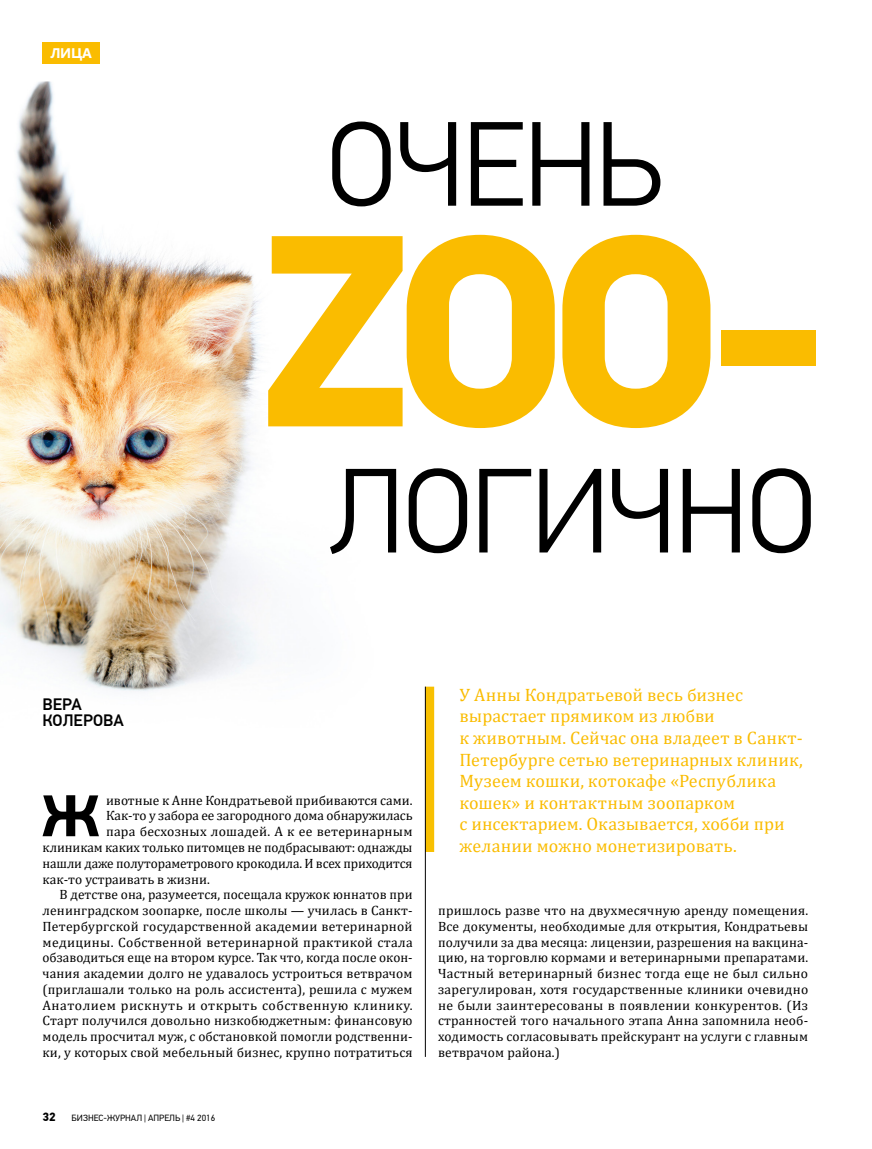
<style>
.page{position:relative;width:872px;height:1149px;background:#fff}
.page>*{position:absolute;margin:0;border:0;box-sizing:border-box;transform-origin:0 0}
.t1{font:700 273px "PF Din Text Pro";color:#fabc00}
.t2{font:300 120px "PF Din Text Pro";letter-spacing:-.025em;color:#000}
.t3{font:700 58.8px "PF Din Text Pro";color:#000}
.t4{font:18px/21.6px "Cambria";letter-spacing:.005em;color:#fabc00}
.t5{font:500 16.5px/15.8px "PF Din Text Pro";letter-spacing:.005em;color:#000}
.t6{font:700 13.95px "Segoe WP";color:#fff}
.t7{font:13.5px/15.8px "Cambria";letter-spacing:.01em;color:#000;text-align:justify}
.t8{font:13.5px "Cambria";letter-spacing:-.01em;color:#000}
.t9{font:13.5px "Cambria";letter-spacing:.035em;color:#000}
.t10{font:700 12px "PF Din Text Pro";color:#000}
.t11{font:9px "PF Din Text Pro";color:#000}
</style>
<div class="page">
<img style="left:0;top:42px;width:262px;height:650px">
<div style="left:425px;top:686px;width:9px;height:165px;background:#f8c001"></div>
<hr style="left:425px;top:686px;width:1px;height:370px;background:#000">
<div style="left:43px;top:43px;width:57px;height:21px;background:#fabc00"></div>
<p class="t6" style="left:50px;top:43px;width:43px">ЛИЦА</p>
<h2 class="t2" style="left:326px;top:96px;width:338px">ОЧЕНЬ</h2>
<h1 class="t1" style="left:260px;top:166px;width:569px">ZОО-</h1>
<h2 class="t2" style="left:329px;top:442px;width:488px">ЛОГИЧНО</h2>
<p class="t5" style="left:43px;top:696px;width:83px">ВЕРА<br>КОЛЕРОВА</p>
<h3 class="t3" style="left:41px;top:779px;width:60px">Ж</h3>
<p class="t7" style="left:106px;top:791px;width:308px">ивотные к Анне Кондратьевой прибиваются сами.</p>
<p class="t7" style="left:106px;top:807px;width:308px">Как-то у забора ее загородного дома обнаружилась</p>
<p class="t7" style="left:106px;top:823px;width:308px">пара бесхозных лошадей. А к ее ветеринарным</p>
<p class="t8" style="left:43px;top:839px;width:371px">клиникам каких только питомцев не подбрасывают: однажды</p>
<p class="t8" style="left:43px;top:854px;width:371px">нашли даже полутораметрового крокодила. И всех приходится</p>
<p class="t7" style="left:43px;top:870px;width:169px">как-то устраивать в жизни.</p>
<p class="t7" style="left:60px;top:886px;width:354px">В детстве она, разумеется, посещала кружок юннатов при</p>
<p class="t7" style="left:43px;top:902px;width:371px">ленинградском зоопарке, после школы — училась в Санкт-</p>
<p class="t7" style="left:43px;top:917px;width:371px">Петербургской государственной академии ветеринарной</p>
<p class="t7" style="left:43px;top:933px;width:372px">медицины. Собственной ветеринарной практикой стала</p>
<p class="t7" style="left:43px;top:949px;width:371px">обзаводиться еще на втором курсе. Так что, когда после окон-</p>
<p class="t7" style="left:43px;top:965px;width:371px">чания академии долго не удавалось устроиться ветврачом</p>
<p class="t7" style="left:43px;top:980px;width:371px">(приглашали только на роль ассистента), решила с мужем</p>
<p class="t9" style="left:43px;top:996px;width:371px">Анатолием рискнуть и открыть собственную клинику.</p>
<p class="t7" style="left:43px;top:1012px;width:371px">Старт получился довольно низкобюджетным: финансовую</p>
<p class="t7" style="left:43px;top:1028px;width:371px">модель просчитал муж, с обстановкой помогли родственни-</p>
<p class="t7" style="left:43px;top:1043px;width:371px">ки, у которых свой мебельный бизнес, крупно потратиться</p>
<p class="t10" style="left:43px;top:1108px;width:15px">32</p>
<p class="t11" style="left:72px;top:1111px;width:145px">БИЗНЕС-ЖУРНАЛ | АПРЕЛЬ | #4 2016</p>
<p class="t4" style="left:459px;top:683px;width:345px">У Анны Кондратьевой весь бизнес вырастает прямиком из любви<br>к животным. Сейчас она владеет в Санкт-Петербурге сетью ветеринарных клиник, Музеем кошки, котокафе «Республика кошек» и контактным зоопарком<br>с инсектарием. Оказывается, хобби при желании можно монетизировать.</p>
<p class="t7" style="left:438px;top:902px;width:371px">пришлось разве что на двухмесячную аренду помещения.<br>Все документы, необходимые для открытия, Кондратьевы получили за два месяца: лицензии, разрешения на вакцина&shy;цию, на торговлю кормами и ветеринарными препаратами.<br>Частный ветеринарный бизнес тогда еще не был сильно зарегулирован, хотя государственные клиники очевидно не были заинтересованы в появлении конкурентов. (Из странностей того начального этапа Анна запомнила необ&shy;ходимость согласовывать прейскурант на услуги с главным ветврачом района.)</p>
</div>
